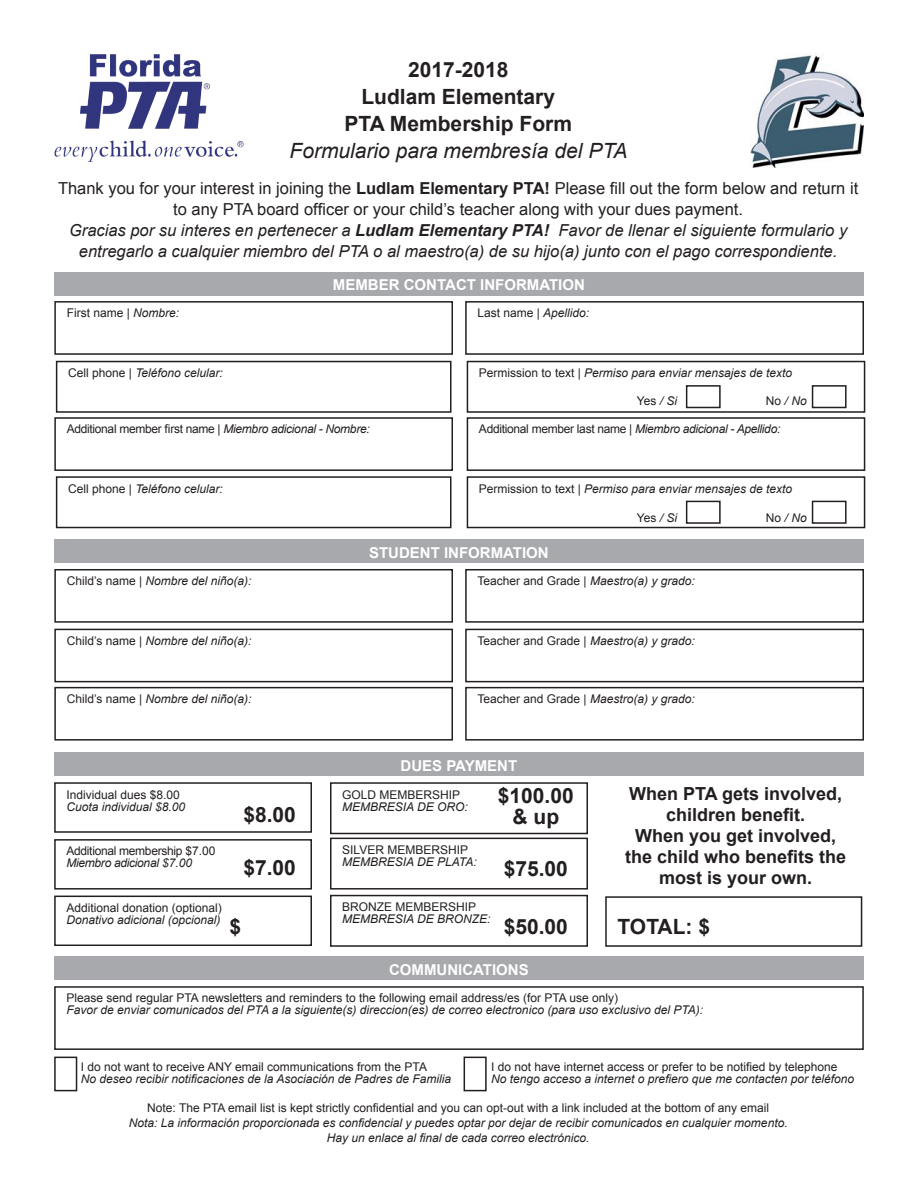
<style>
.page{position:relative;width:918px;height:1188px;background:#fff}
.page>*{position:absolute;margin:0;border:0;box-sizing:border-box;transform-origin:0 0}
.t1{font:700 21px "Arial";color:#231f20}
.t2{font:italic 21px "Arial";color:#231f20}
.t3{font:700 18px/21px "Arial";color:#231f20;text-align:center}
.t4{font:italic 16.5px/21px "Arial";color:#231f20;text-align:center}
.t5{font:16.5px/21px "Arial";color:#231f20;text-align:center}
.t6{font:700 15px "Arial";color:#fff}
.t7{font:italic 12px "Arial";color:#231f20}
.t8{font:12px "Arial";color:#231f20}
.t9{font:12px "Arial";letter-spacing:-.025em;color:#231f20}
.t10{font:italic 12px "Arial";letter-spacing:-.025em;color:#231f20}
.s1{font-weight:700}
.s2{font-style:italic}
.s3{font-style:normal}
</style>
<div class="page">
<div style="left:54px;top:301px;width:399px;height:54px;border:2px solid #231f20"></div>
<div style="left:54px;top:569px;width:399px;height:54px;border:2px solid #231f20"></div>
<div style="left:54px;top:629px;width:399px;height:53px;border:2px solid #231f20"></div>
<div style="left:54px;top:687px;width:399px;height:54px;border:2px solid #231f20"></div>
<div style="left:54px;top:417px;width:399px;height:54px;border:2px solid #231f20"></div>
<div style="left:467px;top:417px;width:398px;height:54px;border:2px solid #231f20"></div>
<div style="left:54px;top:782px;width:258px;height:51px;border:2px solid #231f20"></div>
<div style="left:54px;top:986px;width:810px;height:64px;border:2px solid #231f20"></div>
<div style="left:54px;top:839px;width:258px;height:51px;border:2px solid #231f20"></div>
<div style="left:54px;top:896px;width:258px;height:50px;border:2px solid #231f20"></div>
<div style="left:465px;top:301px;width:399px;height:54px;border:2px solid #231f20"></div>
<div style="left:465px;top:569px;width:399px;height:54px;border:2px solid #231f20"></div>
<div style="left:465px;top:629px;width:399px;height:53px;border:2px solid #231f20"></div>
<div style="left:465px;top:687px;width:399px;height:54px;border:2px solid #231f20"></div>
<div style="left:56px;top:361px;width:396px;height:52px;border:2px solid #231f20"></div>
<div style="left:56px;top:476px;width:396px;height:52px;border:2px solid #231f20"></div>
<div style="left:467px;top:361px;width:398px;height:52px;border:2px solid #231f20"></div>
<div style="left:467px;top:476px;width:398px;height:52px;border:2px solid #231f20"></div>
<div style="left:330px;top:782px;width:258px;height:52px;border:2px solid #231f20"></div>
<div style="left:330px;top:838px;width:258px;height:52px;border:2px solid #231f20"></div>
<div style="left:330px;top:895px;width:258px;height:52px;border:2px solid #231f20"></div>
<img style="left:54px;top:54px;width:189px;height:108px">
<div style="left:605px;top:896px;width:257px;height:51px;border:2px solid #231f20"></div>
<img style="left:751px;top:54px;width:113px;height:113px">
<div style="left:54px;top:272px;width:810px;height:23px;background:#a8a9ad"></div>
<div style="left:54px;top:540px;width:810px;height:23px;background:#a8a9ad"></div>
<div style="left:54px;top:753px;width:810px;height:23px;background:#a8a9ad"></div>
<div style="left:54px;top:957px;width:810px;height:23px;background:#a8a9ad"></div>
<div style="left:54px;top:1057px;width:23px;height:34px;border:2px solid #231f20"></div>
<div style="left:464px;top:1057px;width:23px;height:34px;border:2px solid #231f20"></div>
<div style="left:686px;top:385px;width:35px;height:23px;border:2px solid #231f20"></div>
<div style="left:686px;top:501px;width:35px;height:23px;border:2px solid #231f20"></div>
<div style="left:812px;top:385px;width:35px;height:23px;border:2px solid #231f20"></div>
<div style="left:812px;top:501px;width:35px;height:23px;border:2px solid #231f20"></div>
<p class="t1" style="left:408px;top:56px;width:102px">2017-2018</p>
<p class="t1" style="left:361px;top:83px;width:195px">Ludlam Elementary</p>
<p class="t1" style="left:344px;top:110px;width:229px">PTA Membership Form</p>
<p class="t2" style="left:290px;top:137px;width:340px">Formulario para membresía del PTA</p>
<p class="t5" style="left:58px;top:178px;width:802px">Thank you for your interest in joining the <span class="s1">Ludlam Elementary PTA!</span> Please fill out the form below and return it to any PTA board officer or your child’s teacher along with your dues payment.</p>
<p class="t4" style="left:69px;top:220px;width:780px">Gracias por su interes en pertenecer a <span class="s1">Ludlam Elementary PTA!</span> Favor de llenar el siguiente formulario y entregarlo a cualquier miembro del PTA o al maestro(a) de su hijo(a) junto con el pago correspondiente.</p>
<p class="t8" style="left:67px;top:305px;width:114px">First name | <span class="s2">Nombre:</span></p>
<p class="t7" style="left:68px;top:365px;width:156px"><span class="s3">Cell phone |</span> Teléfono celular:</p>
<p class="t6" style="left:333px;top:275px;width:253px">MEMBER CONTACT INFORMATION</p>
<p class="t8" style="left:477px;top:305px;width:113px">Last name | <span class="s2">Apellido:</span></p>
<p class="t7" style="left:479px;top:365px;width:315px"><span class="s3">Permission to text |</span> Permiso para enviar mensajes de texto</p>
<p class="t8" style="left:637px;top:393px;width:42px">Yes <span class="s2">/ Si</span></p>
<p class="t7" style="left:766px;top:393px;width:42px"><span class="s3">No</span> / No</p>
<p class="t9" style="left:67px;top:421px;width:305px">Additional member first name | <span class="s2">Miembro adicional - Nombre:</span></p>
<p class="t10" style="left:479px;top:422px;width:303px"><span class="s3">Additional member last name |</span> Miembro adicional - Apellido:</p>
<p class="t7" style="left:68px;top:481px;width:156px"><span class="s3">Cell phone |</span> Teléfono celular:</p>
<p class="t7" style="left:67px;top:573px;width:186px"><span class="s3">Child’s name |</span> Nombre del niño(a):</p>
<p class="t7" style="left:67px;top:633px;width:186px"><span class="s3">Child’s name |</span> Nombre del niño(a):</p>
<p class="t7" style="left:67px;top:691px;width:186px"><span class="s3">Child’s name |</span> Nombre del niño(a):</p>
<p class="t8" style="left:66px;top:786px;width:115px">Individual dues $8.00</p>
<p class="t7" style="left:66px;top:799px;width:120px">Cuota individual $8.00</p>
<p class="t1" style="left:243px;top:800px;width:54px">$8.00</p>
<p class="t9" style="left:66px;top:843px;width:151px">Additional membership $7.00</p>
<p class="t10" style="left:66px;top:855px;width:127px">Miembro adicional $7.00</p>
<p class="t8" style="left:66px;top:900px;width:157px">Additional donation (optional)</p>
<p class="t7" style="left:66px;top:912px;width:156px">Donativo adicional (opcional)</p>
<p class="t1" style="left:243px;top:854px;width:54px">$7.00</p>
<p class="t1" style="left:229px;top:913px;width:13px">$</p>
<p class="t7" style="left:479px;top:481px;width:315px"><span class="s3">Permission to text |</span> Permiso para enviar mensajes de texto</p>
<p class="t6" style="left:369px;top:543px;width:181px">STUDENT INFORMATION</p>
<p class="t8" style="left:637px;top:510px;width:42px">Yes <span class="s2">/ Si</span></p>
<p class="t7" style="left:477px;top:573px;width:219px"><span class="s3">Teacher and Grade |</span> Maestro(a) y grado:</p>
<p class="t7" style="left:477px;top:633px;width:219px"><span class="s3">Teacher and Grade |</span> Maestro(a) y grado:</p>
<p class="t7" style="left:477px;top:691px;width:219px"><span class="s3">Teacher and Grade |</span> Maestro(a) y grado:</p>
<p class="t6" style="left:401px;top:756px;width:118px">DUES PAYMENT</p>
<p class="t7" style="left:766px;top:510px;width:42px"><span class="s3">No</span> / No</p>
<p class="t8" style="left:342px;top:786px;width:120px">GOLD MEMBERSHIP</p>
<p class="t7" style="left:342px;top:799px;width:127px">MEMBRESIA DE ORO:</p>
<p class="t8" style="left:342px;top:842px;width:127px">SILVER MEMBERSHIP</p>
<p class="t7" style="left:342px;top:854px;width:136px">MEMBRESIA DE PLATA:</p>
<p class="t8" style="left:342px;top:899px;width:136px">BRONZE MEMBERSHIP</p>
<p class="t7" style="left:342px;top:911px;width:150px">MEMBRESIA DE BRONZE:</p>
<p class="t1" style="left:498px;top:782px;width:77px">$100.00</p>
<p class="t1" style="left:513px;top:803px;width:48px">&amp; up</p>
<p class="t1" style="left:504px;top:854px;width:66px">$75.00</p>
<p class="t1" style="left:504px;top:913px;width:66px">$50.00</p>
<p class="t6" style="left:389px;top:960px;width:141px">COMMUNICATIONS</p>
<p class="t3" style="left:629px;top:784px;width:215px">When PTA gets involved,</p>
<p class="t3" style="left:666px;top:805px;width:141px">children benefit.</p>
<p class="t3" style="left:635px;top:826px;width:203px">When you get involved,</p>
<p class="t3" style="left:625px;top:847px;width:223px">the child who benefits the most is your own.</p>
<p class="t1" style="left:618px;top:913px;width:94px">TOTAL: $</p>
<p class="t8" style="left:66px;top:990px;width:553px">Please send regular PTA newsletters and reminders to the following email address/es (for PTA use only)</p>
<p class="t7" style="left:66px;top:1002px;width:638px">Favor de enviar comunicados del PTA a la siguiente(s) direccion(es) de correo electronico (para uso exclusivo del PTA):</p>
<p class="t8" style="left:81px;top:1059px;width:348px">I do not want to receive ANY email communications from the PTA</p>
<p class="t7" style="left:81px;top:1071px;width:372px">No deseo recibir notificaciones de la Asociación de Padres de Familia</p>
<p class="t8" style="left:491px;top:1059px;width:348px">I do not have internet access or prefer to be notified by telephone</p>
<p class="t7" style="left:491px;top:1071px;width:364px">No tengo acceso a internet o prefiero que me contacten por teléfono</p>
<p class="t8" style="left:147px;top:1100px;width:623px">Note: The PTA email list is kept strictly confidential and you can opt-out with a link included at the bottom of any email</p>
<p class="t7" style="left:129px;top:1115px;width:660px">Nota: La información proporcionada es confidencial y puedes optar por dejar de recibir comunicados en cualquier momento.</p>
<p class="t7" style="left:327px;top:1130px;width:264px">Hay un enlace al final de cada correo electrónico.</p>
</div>
